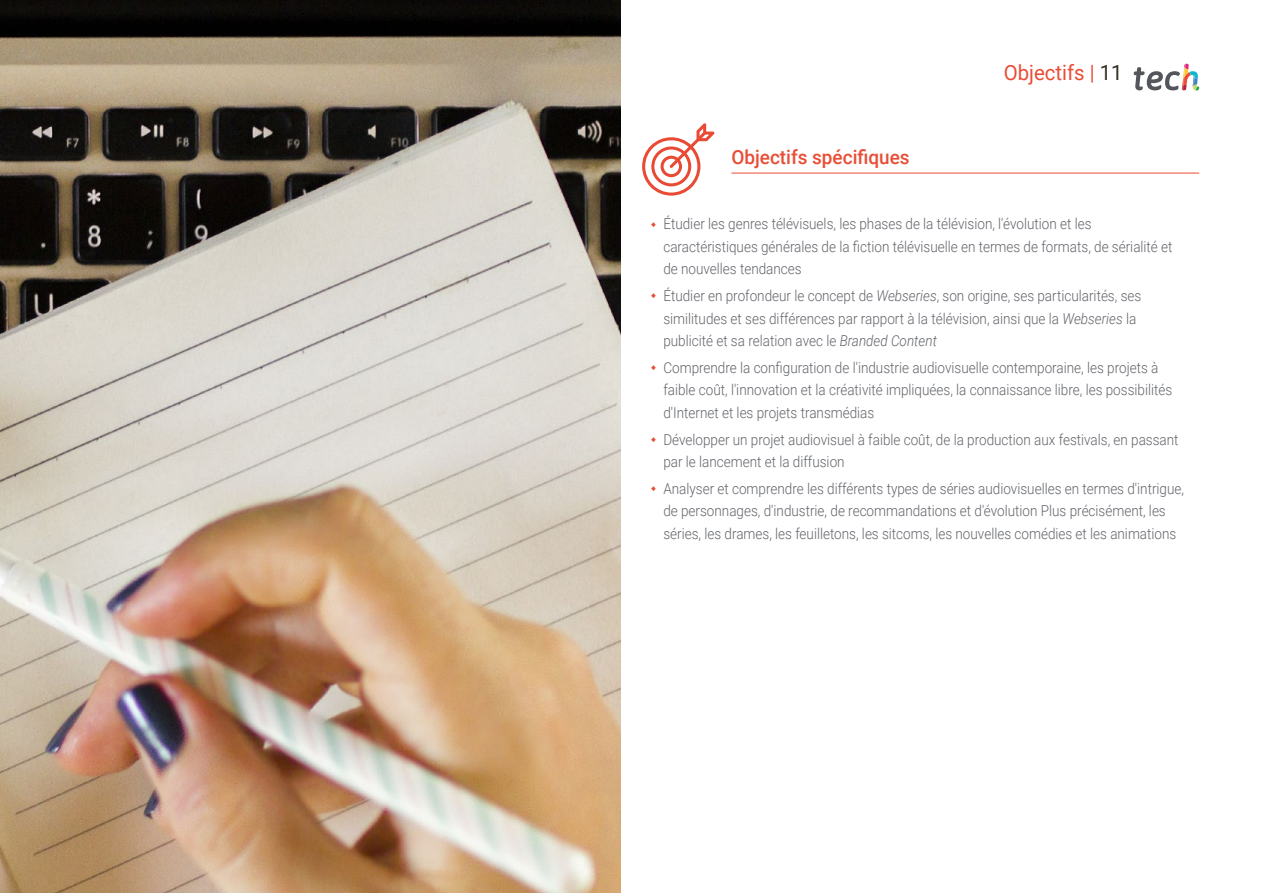
<style>
.page{position:relative;width:1263px;height:893px;background:#fff}
.page>*{position:absolute;margin:0;border:0;box-sizing:border-box;transform-origin:0 0}
.t1{font:21px "Roboto";color:#e94d35}
.t2{font:500 19.5px "Roboto";color:#e94d35}
.t3{font:300 15px/22.5px "Roboto";color:#61646a;scale:.9 1}
.s1{color:#312e20}
.s2{font-style:italic}
</style>
<div class="page">
<hr style="left:731px;top:173px;width:468px;height:1px;background:#e94d35">
<svg style="left:642px;top:123px;width:72px;height:73px"></svg>
<svg style="left:1134px;top:64px;width:65px;height:27px"></svg>
<img style="left:0;top:0;width:621px;height:893px">
<h2 class="t2" style="left:731px;top:143px;width:180px">Objectifs spécifiques</h2>
<h1 class="t1" style="left:1004px;top:57px;width:120px">Objectifs | <span class="s1">11</span></h1>
<p class="t3" style="left:663px;top:212px;width:567px">Étudier les genres télévisuels, les phases de la télévision, l'évolution et les caractéristiques générales de la fiction télévisuelle en termes de formats, de sérialité et de nouvelles tendances</p>
<p class="t3" style="left:663px;top:284px;width:532px">Étudier en profondeur le concept de <span class="s2">Webseries</span>, son origine, ses particularités, ses similitudes et ses différences par rapport à la télévision, ainsi que la <span class="s2">Webseries</span> la publicité et sa relation avec le <span class="s2">Branded Content</span></p>
<p class="t3" style="left:663px;top:356px;width:567px">Comprendre la configuration de l'industrie audiovisuelle contemporaine, les projets à faible coût, l'innovation et la créativité impliquées, la connaissance libre, les possibilités d'Internet et les projets transmédias</p>
<p class="t3" style="left:663px;top:428px;width:574px">Développer un projet audiovisuel à faible coût, de la production aux festivals, en passant par le lancement et la diffusion</p>
<p class="t3" style="left:663px;top:477px;width:580px">Analyser et comprendre les différents types de séries audiovisuelles en termes d'intrigue, de personnages, d'industrie, de recommandations et d'évolution Plus précisément, les séries, les drames, les feuilletons, les sitcoms, les nouvelles comédies et les animations</p>
</div>
